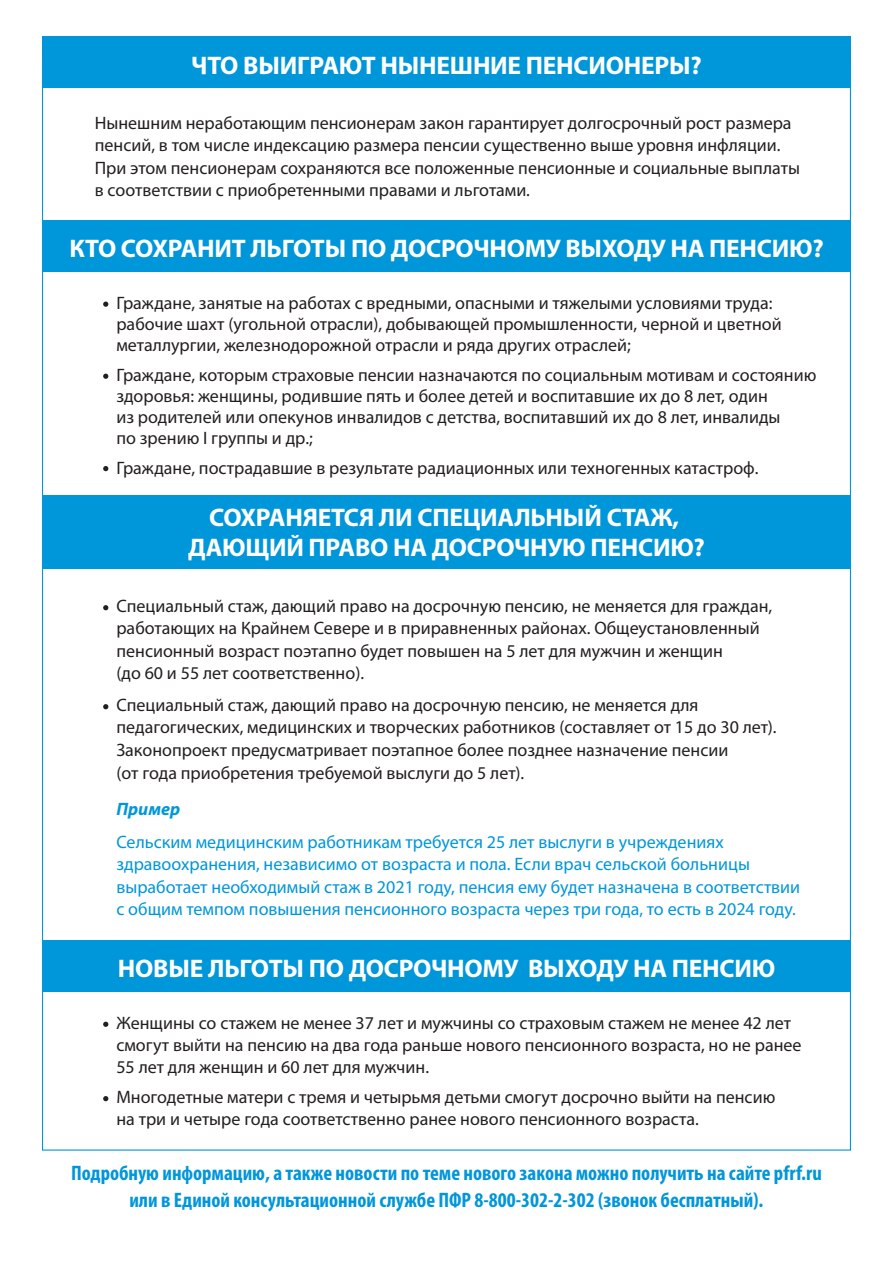
<style>
.page{position:relative;width:893px;height:1263px;background:#fff}
.page>*{position:absolute;margin:0;border:0;box-sizing:border-box;transform-origin:0 0}
.t1{font:700 25.5px/30px "Myriad Pro";letter-spacing:-.01em;color:#fff;text-align:center}
.t2{font:700 condensed 21px/27px "Myriad Pro";color:#0096da;text-align:center}
.t3{font:18px/22.5px "Myriad Pro";color:#231f20}
.t4{font:18px/22.5px "Myriad Pro";color:#0096da}
.t5{font:italic 700 18px "Myriad Pro";color:#0096da}
</style>
<div class="page">
<div style="left:42px;top:221px;width:809px;height:51px;background:#0096da"></div>
<div style="left:42px;top:940px;width:809px;height:51px;background:#0096da"></div>
<div style="left:42px;top:36px;width:809px;height:51px;background:#0096da"></div>
<div style="left:42px;top:496px;width:809px;height:73px;background:#0096da"></div>
<svg style="left:103px;top:605px;width:5px;height:5px"></svg>
<svg style="left:103px;top:704px;width:5px;height:5px"></svg>
<svg style="left:103px;top:1022px;width:5px;height:5px"></svg>
<svg style="left:103px;top:1096px;width:5px;height:5px"></svg>
<svg style="left:103px;top:302px;width:5px;height:5px"></svg>
<svg style="left:103px;top:374px;width:5px;height:5px"></svg>
<svg style="left:103px;top:466px;width:5px;height:5px"></svg>
<h1 class="t1" style="left:191px;top:50px;width:512px">ЧТО ВЫИГРАЮТ НЫНЕШНИЕ ПЕНСИОНЕРЫ?</h1>
<p class="t3" style="left:95px;top:111px;width:707px">Нынешним неработающим пенсионерам закон гарантирует долгосрочный рост размера пенсий, в том числе индексацию размера пенсии существенно выше уровня инфляции.<br>При этом пенсионерам сохраняются все положенные пенсионные и социальные выплаты в соответствии с приобретенными правами и льготами.</p>
<h1 class="t1" style="left:70px;top:233px;width:756px">КТО СОХРАНИТ ЛЬГОТЫ ПО ДОСРОЧНОМУ ВЫХОДУ НА ПЕНСИЮ?</h1>
<p class="t3" style="left:116px;top:292px;width:667px;line-height:21px">Граждане, занятые на работах с вредными, опасными и тяжелыми условиями труда: рабочие шахт (угольной отрасли), добывающей промышленности, черной и цветной металлургии, железнодорожной отрасли и ряда других отраслей;</p>
<p class="t3" style="left:116px;top:364px;width:701px;line-height:21px">Граждане, которым страховые пенсии назначаются по социальным мотивам и состоянию здоровья: женщины, родившие пять и более детей и воспитавшие их до 8 лет, один<br>из родителей или опекунов инвалидов с детства, воспитавший их до 8 лет, инвалиды<br>по зрению I группы и др.;</p>
<p class="t3" style="left:116px;top:456px;width:644px">Граждане, пострадавшие в результате радиационных или техногенных катастроф.</p>
<h1 class="t1" style="left:188px;top:502px;width:518px">СОХРАНЯЕТСЯ ЛИ СПЕЦИАЛЬНЫЙ СТАЖ,<br>ДАЮЩИЙ ПРАВО НА ДОСРОЧНУЮ ПЕНСИЮ?</h1>
<p class="t3" style="left:116px;top:594px;width:657px">Специальный стаж, дающий право на досрочную пенсию, не меняется для граждан, работающих на Крайнем Севере и в приравненных районах. Общеустановленный пенсионный возраст поэтапно будет повышен на 5 лет для мужчин и женщин<br>(до 60 и 55 лет соответственно).</p>
<p class="t3" style="left:116px;top:693px;width:662px">Специальный стаж, дающий право на досрочную пенсию, не меняется для педагогических, медицинских и творческих работников (составляет от 15 до 30 лет).<br>Законопроект предусматривает поэтапное более позднее назначение пенсии<br>(от года приобретения требуемой выслуги до 5 лет).</p>
<p class="t5" style="left:116px;top:797px;width:65px">Пример</p>
<p class="t4" style="left:116px;top:830px;width:685px">Сельским медицинским работникам требуется 25 лет выслуги в учреждениях здравоохранения, независимо от возраста и пола. Если врач сельской больницы выработает необходимый стаж в 2021 году, пенсия ему будет назначена в соответствии с общим темпом повышения пенсионного возраста через три года, то есть в 2024 году.</p>
<h1 class="t1" style="left:118px;top:953px;width:659px">НОВЫЕ ЛЬГОТЫ ПО ДОСРОЧНОМУ ВЫХОДУ НА ПЕНСИЮ</h1>
<p class="t3" style="left:116px;top:1012px;width:687px;line-height:21.6px">Женщины со стажем не менее 37 лет и мужчины со страховым стажем не менее 42 лет смогут выйти на пенсию на два года раньше нового пенсионного возраста, но не ранее<br>55 лет для женщин и 60 лет для мужчин.</p>
<p class="t3" style="left:116px;top:1086px;width:660px;line-height:21.6px">Многодетные матери с тремя и четырьмя детьми смогут досрочно выйти на пенсию на три и четыре года соответственно ранее нового пенсионного возраста.</p>
<p class="t2" style="left:71px;top:1159px;width:752px">Подробную информацию, а также новости по теме нового закона можно получить на сайте pfrf.ru или в Единой консультационной службе ПФР 8-800-302-2-302 (звонок бесплатный).</p>
</div>
